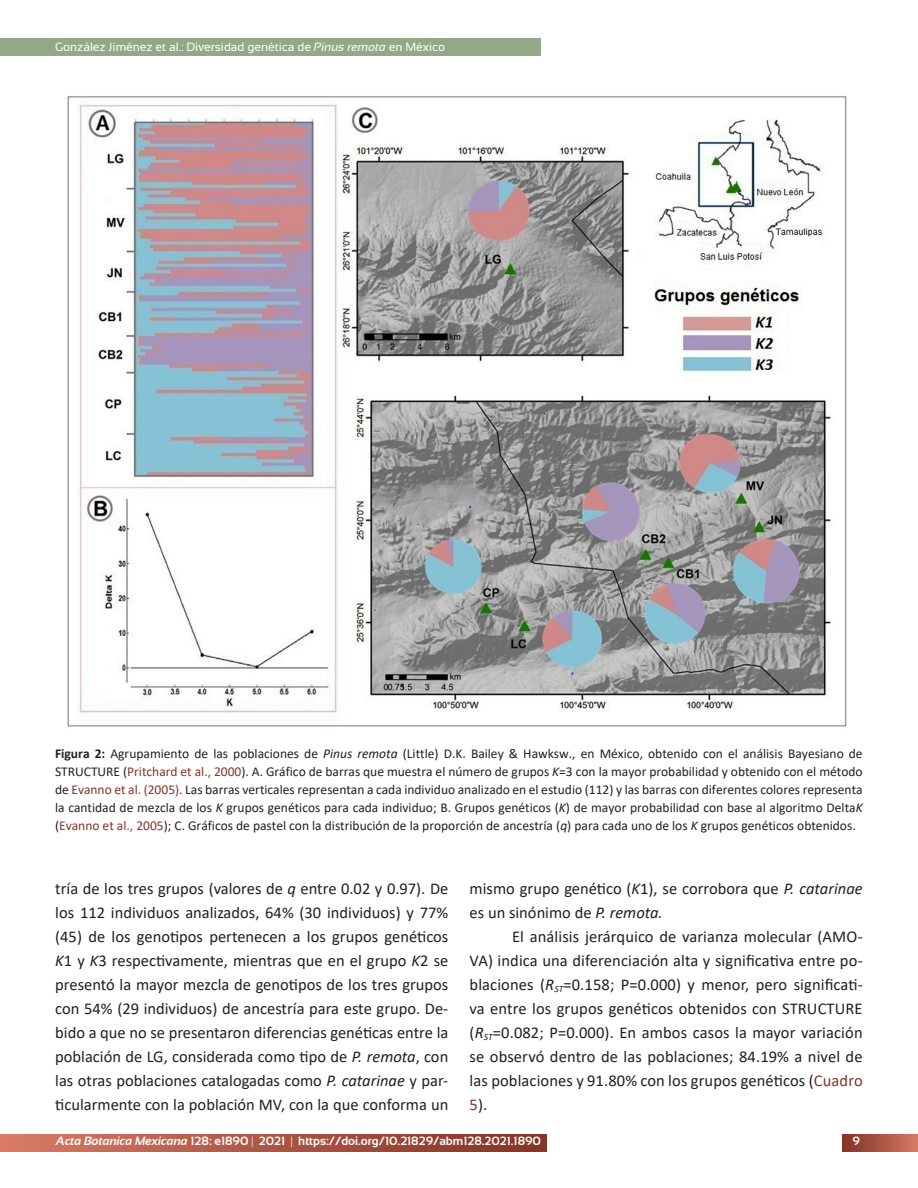
<style>
.page{position:relative;width:918px;height:1188px;background:#fff}
.page>*{position:absolute;margin:0;border:0;box-sizing:border-box;transform-origin:0 0}
.sinsangria{font:16.5px/24px "Calibri";color:#231f20;text-align:justify}
.textobase{font:16.5px/24px "Calibri";letter-spacing:.005em;color:#231f20;text-align:justify}
.piefigura{font:13.5px/18px "Calibri";color:#231f20;text-align:justify}
.t1{font:700 12px "Sansation";color:#fff}
.t2{font:12px "Sansation";color:#fff}
.s1{font-style:italic}
.s2{font-weight:700}
.s3{color:#853427}
.s4{font-weight:300}
</style>
<div class="page">
<div style="left:0;top:38px;width:541px;height:17px;background:#91a987"></div>
<div style="left:843px;top:1134px;width:75px;height:17px;background:linear-gradient(to right,#833225,#d77964)"></div>
<div style="left:0;top:1134px;width:547px;height:17px;background:linear-gradient(to right,#d87a65,#823225)"></div>
<img style="left:67px;top:96px;width:780px;height:631px">
<p class="t2" style="left:55px;top:40px;width:392px">González Jiménez et al.: Diversidad genética de <span class="s1">Pinus remota</span> en México</p>
<p class="piefigura" style="left:55px;top:744px;width:809px"><span class="s2">Figura 2:</span> Agrupamiento de las poblaciones de <span class="s1">Pinus remota</span> (Little) D.K. Bailey &amp; Hawksw., en México, obtenido con el análisis Bayesiano de STRUCTURE (<span class="s3">Pritchard et al., 2000</span>). A. Gráfico de barras que muestra el número de grupos <span class="s1">K</span>=3 con la mayor probabilidad y obtenido con el método de <span class="s3">Evanno et al. (2005)</span>. Las barras verticales representan a cada individuo analizado en el estudio (112) y las barras con diferentes colores representa la cantidad de mezcla de los <span class="s1">K</span> grupos genéticos para cada individuo; B. Grupos genéticos (<span class="s1">K</span>) de mayor probabilidad con base al algoritmo Delta<span class="s1">K </span>(<span class="s3">Evanno et al., 2005</span>); C. Gráficos de pastel con la distribución de la proporción de ancestría (<span class="s1">q</span>) para cada uno de los <span class="s1">K</span> grupos genéticos obtenidos.</p>
<p class="sinsangria" style="left:55px;top:876px;width:395px">tría de los tres grupos (valores de <span class="s1">q</span> entre 0.02 y 0.97). De los 112 individuos analizados, 64% (30 individuos) y 77% (45) de los genotipos pertenecen a los grupos genéticos <span class="s1">K</span>1 y <span class="s1">K</span>3 respectivamente, mientras que en el grupo <span class="s1">K</span>2 se presentó la mayor mezcla de genotipos de los tres grupos con 54% (29 individuos) de ancestría para este grupo. De&shy;bido a que no se presentaron diferencias genéticas entre la población de LG, considerada como tipo de <span class="s1">P. remota</span>, con las otras poblaciones catalogadas como <span class="s1">P. catarinae</span> y par&shy;ticularmente con la población MV, con la que conforma un</p>
<p class="sinsangria" style="left:470px;top:876px;width:395px">mismo grupo genético (<span class="s1">K</span>1), se corrobora que <span class="s1">P. catarinae </span>es un sinónimo de <span class="s1">P. remota.</span></p>
<p class="textobase" style="left:470px;top:924px;width:395px;text-indent:43px">El análisis jerárquico de varianza molecular (AMO-VA) indica una diferenciación alta y significativa entre po&shy;blaciones (<span class="s1">R</span><sub>ST</sub>=0.158; P=0.000) y menor, pero significati&shy;va entre los grupos genéticos obtenidos con STRUCTURE (<span class="s1">R</span><sub>ST</sub>=0.082; P=0.000). En ambos casos la mayor variación se observó dentro de las poblaciones; 84.19% a nivel de las poblaciones y 91.80% con los grupos genéticos (<span class="s3">Cuadro 5</span>).</p>
<p class="t1" style="left:56px;top:1134px;width:487px"><span class="s1">Acta Botanica Mexicana</span> 128: e1890 <span class="s4">|</span> 2021 <span class="s4">|</span> https://doi.org/10.21829/abm128.2021.1890</p>
<p class="t1" style="left:853px;top:1134px;width:9px">9</p>
</div>
